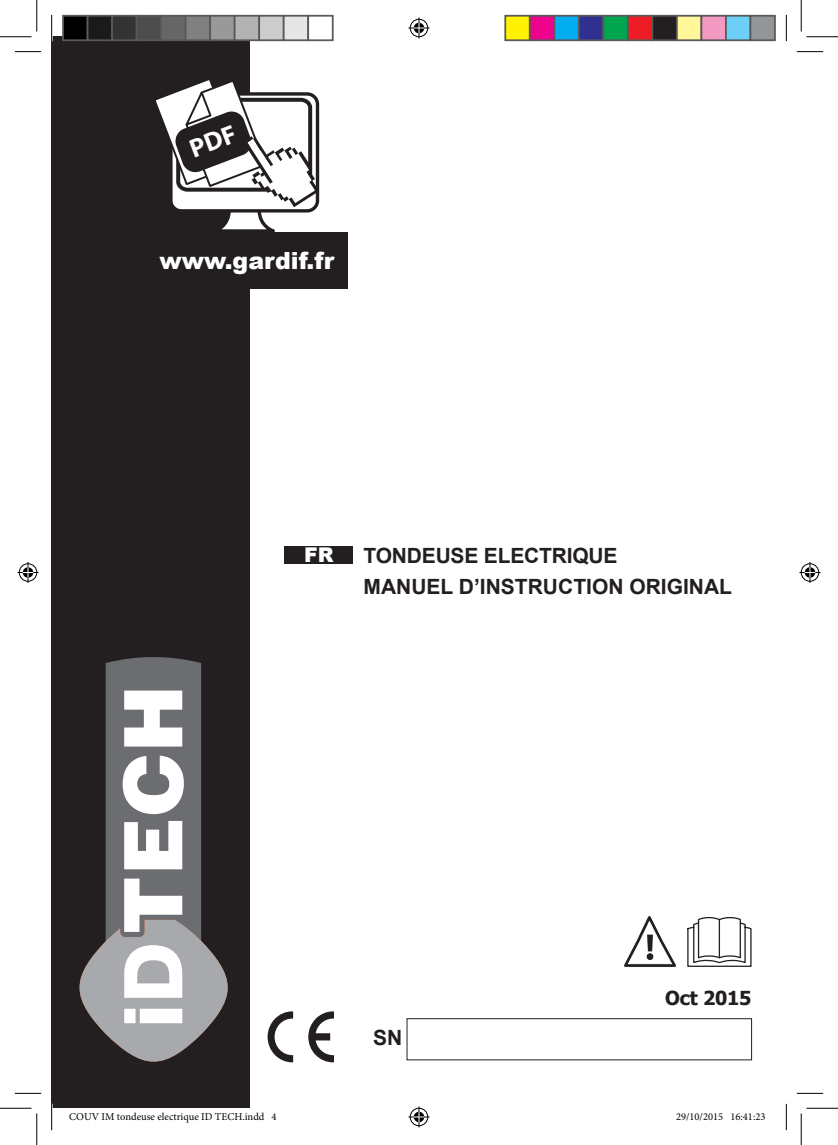
<style>
.page{position:relative;width:838px;height:1145px;background:#fff}
.page>*{position:absolute;margin:0;border:0;box-sizing:border-box;transform-origin:0 0}
.t1{font:900 23.62px "Arial";color:#fff}
.t2{font:700 21px/30.4px "Arial";color:#231f20}
.t3{font:900 20.3px "Arial";color:#fff}
.t4{font:700 19.25px "Tahoma";letter-spacing:-.01em;color:#231f20}
.t5{font:10.5px "Minion Pro";color:#000}
</style>
<div class="page">
<div style="left:52px;top:37px;width:198px;height:1071px;background:#231f20"></div>
<div style="left:52px;top:233px;width:295px;height:56px;background:#231f20"></div>
<svg style="left:308px;top:1011px;width:26px;height:51px"></svg>
<div style="left:285px;top:546px;width:68px;height:18px;background:#231f20"></div>
<div style="left:406px;top:1018px;width:346px;height:42px;border:1px solid #231f20"></div>
<svg style="left:623px;top:915px;width:54px;height:53px"></svg>
<svg style="left:687px;top:916px;width:65px;height:51px"></svg>
<hr style="left:51px;top:15px;width:2px;height:26px;background:#fff">
<hr style="left:51px;top:1104px;width:2px;height:26px;background:#fff">
<svg style="left:15px;top:51px;width:26px;height:1px"></svg>
<svg style="left:796px;top:51px;width:27px;height:1px"></svg>
<svg style="left:15px;top:1093px;width:26px;height:1px"></svg>
<svg style="left:796px;top:1093px;width:27px;height:1px"></svg>
<svg style="left:51px;top:15px;width:1px;height:26px"></svg>
<svg style="left:51px;top:1104px;width:1px;height:26px"></svg>
<svg style="left:786px;top:15px;width:1px;height:26px"></svg>
<svg style="left:786px;top:1104px;width:1px;height:26px"></svg>
<hr style="left:0;top:36px;width:32px;height:1px;background:#000">
<hr style="left:806px;top:36px;width:31px;height:1px;background:#000">
<hr style="left:0;top:1108px;width:32px;height:1px;background:#000">
<hr style="left:806px;top:1108px;width:31px;height:1px;background:#000">
<hr style="left:36px;top:0;width:1px;height:31px;background:#000">
<hr style="left:36px;top:1113px;width:1px;height:32px;background:#000">
<hr style="left:800px;top:0;width:1px;height:31px;background:#000">
<hr style="left:800px;top:1113px;width:1px;height:32px;background:#000">
<svg style="left:408px;top:18px;width:21px;height:21px"></svg>
<svg style="left:408px;top:1106px;width:21px;height:21px"></svg>
<svg style="left:18px;top:562px;width:21px;height:21px"></svg>
<svg style="left:799px;top:562px;width:21px;height:21px"></svg>
<div style="left:63px;top:16px;width:25px;height:24px;background:#000"></div>
<div style="left:62px;top:15px;width:26px;height:26px;border:2px solid #595959"></div>
<div style="left:88px;top:16px;width:24px;height:24px;background:#1a1a1a"></div>
<div style="left:87px;top:15px;width:26px;height:26px;border:2px solid #595959"></div>
<div style="left:112px;top:16px;width:25px;height:24px;background:#333"></div>
<div style="left:111px;top:15px;width:26px;height:26px;border:2px solid #595959"></div>
<div style="left:137px;top:16px;width:24px;height:24px;background:#4d4d4d"></div>
<div style="left:136px;top:15px;width:26px;height:26px;border:2px solid #595959"></div>
<div style="left:161px;top:16px;width:25px;height:24px;background:#666"></div>
<div style="left:160px;top:15px;width:26px;height:26px;border:2px solid #595959"></div>
<div style="left:186px;top:16px;width:24px;height:24px;background:#808080"></div>
<div style="left:185px;top:15px;width:26px;height:26px;border:2px solid #595959"></div>
<div style="left:210px;top:16px;width:25px;height:24px;background:#999"></div>
<div style="left:209px;top:15px;width:26px;height:26px;border:2px solid #595959"></div>
<div style="left:235px;top:16px;width:24px;height:24px;background:#b3b3b3"></div>
<div style="left:234px;top:15px;width:26px;height:26px;border:2px solid #595959"></div>
<div style="left:259px;top:16px;width:25px;height:24px;background:#ccc"></div>
<div style="left:258px;top:15px;width:26px;height:26px;border:2px solid #595959"></div>
<div style="left:284px;top:16px;width:24px;height:24px;background:#e6e6e6"></div>
<div style="left:283px;top:15px;width:26px;height:26px;border:2px solid #595959"></div>
<div style="left:307px;top:15px;width:26px;height:26px;border:2px solid #595959"></div>
<div style="left:505px;top:16px;width:24px;height:24px;background:#fff101"></div>
<div style="left:504px;top:15px;width:26px;height:26px;border:2px solid #595959"></div>
<div style="left:529px;top:16px;width:25px;height:24px;background:#ed028c"></div>
<div style="left:529px;top:15px;width:26px;height:26px;border:2px solid #595959"></div>
<div style="left:554px;top:16px;width:24px;height:24px;background:#00aeef"></div>
<div style="left:553px;top:15px;width:26px;height:26px;border:2px solid #595959"></div>
<div style="left:578px;top:16px;width:25px;height:24px;background:#2e3092"></div>
<div style="left:578px;top:15px;width:26px;height:26px;border:2px solid #595959"></div>
<div style="left:603px;top:16px;width:24px;height:24px;background:#00a54f"></div>
<div style="left:602px;top:15px;width:26px;height:26px;border:2px solid #595959"></div>
<div style="left:627px;top:16px;width:25px;height:24px;background:#ee1d23"></div>
<div style="left:627px;top:15px;width:26px;height:26px;border:2px solid #595959"></div>
<div style="left:652px;top:16px;width:24px;height:24px;background:#231f20"></div>
<div style="left:651px;top:15px;width:26px;height:26px;border:2px solid #595959"></div>
<div style="left:676px;top:16px;width:25px;height:24px;background:#fff79a"></div>
<div style="left:676px;top:15px;width:26px;height:26px;border:2px solid #595959"></div>
<div style="left:701px;top:16px;width:24px;height:24px;background:#f499c2"></div>
<div style="left:700px;top:15px;width:26px;height:26px;border:2px solid #595959"></div>
<div style="left:725px;top:16px;width:25px;height:24px;background:#6bcff6"></div>
<div style="left:725px;top:15px;width:26px;height:26px;border:2px solid #595959"></div>
<div style="left:750px;top:16px;width:24px;height:24px;background:#939598"></div>
<div style="left:749px;top:15px;width:26px;height:26px;border:2px solid #595959"></div>
<svg style="left:79px;top:657px;width:214px;height:406px"></svg>
<svg style="left:156px;top:80px;width:163px;height:153px"></svg>
<h1 class="t1" style="left:160px;top:244px;width:176px">www.gardif.fr</h1>
<h3 class="t3" style="left:304px;top:540px;width:31px">FR</h3>
<h2 class="t2" style="left:363px;top:541px;width:370px">TONDEUSE ELECTRIQUE<br>MANUEL D’INSTRUCTION ORIGINAL</h2>
<h2 class="t2" style="left:373px;top:1023px;width:31px">SN</h2>
<h3 class="t4" style="left:665px;top:984px;width:88px">Oct 2015</h3>
<p class="t5" style="left:69px;top:1109px;width:209px">COUV IM tondeuse electrique ID TECH.indd 4</p>
<p class="t5" style="left:676px;top:1109px;width:91px">29/10/2015 16:41:23</p>
</div>
